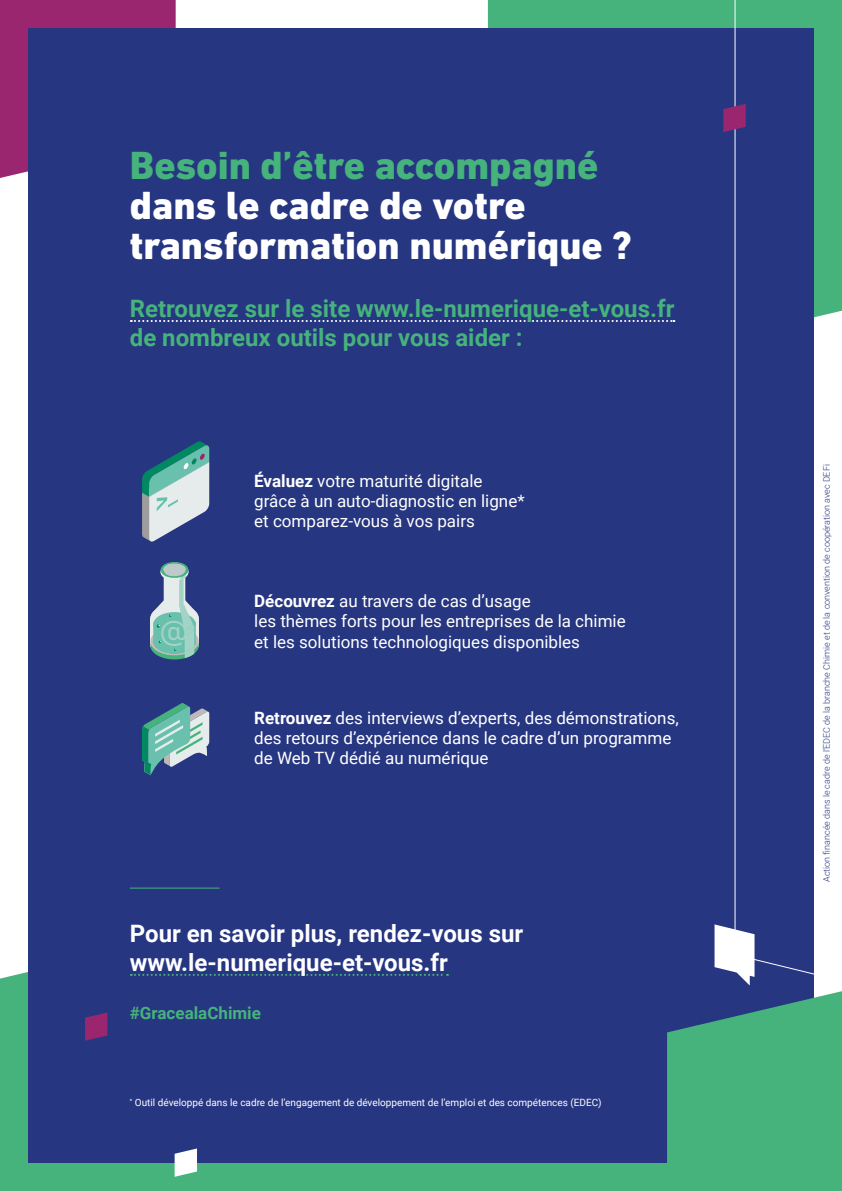
<style>
.page{position:relative;width:842px;height:1191px;background:#fff}
.page>*{position:absolute;margin:0;border:0;box-sizing:border-box;transform-origin:0 0}
.t1{font:800 40px/40px "DIN Next LT Pro";color:#fff}
.t2{font:800 40px "DIN Next LT Pro";color:#46b27c}
.t3{font:32.2px "DIN Next LT Pro";color:#a1d3c6}
.t4{font:700 24px/28.8px "Roboto";color:#46b27c}
.t5{font:700 24px/28.8px "Roboto";color:#fff}
.t6{font:17px/20.4px "Roboto";color:#fff}
.t7{font:700 17px "Roboto";color:#46b27c}
.t8{font:10px "Roboto";color:#fff}
.t9{font:300 9px "Roboto";color:#263681}
.s1{font-weight:700}
</style>
<div class="page">
<div style="left:0;top:0;width:176px;height:118px;background:#99266e"></div>
<div style="left:488px;top:0;width:246px;height:28px;background:#46b27c"></div>
<div style="left:0;top:978px;width:667px;height:213px;background:#46b27c"></div>
<svg style="left:0;top:118px;width:28px;height:860px"></svg>
<div style="left:28px;top:28px;width:786px;height:1134px;background:#263681"></div>
<div style="left:667px;top:1016px;width:175px;height:175px;background:#46b27c"></div>
<svg style="left:714px;top:924px;width:20px;height:48px"></svg>
<svg style="left:734px;top:0;width:108px;height:1027px"></svg>
<svg style="left:723px;top:104px;width:23px;height:28px"></svg>
<svg style="left:85px;top:1012px;width:22px;height:28px"></svg>
<svg style="left:175px;top:1148px;width:22px;height:28px"></svg>
<svg style="left:142px;top:441px;width:67px;height:100px"></svg>
<svg style="left:150px;top:562px;width:49px;height:98px"></svg>
<svg style="left:142px;top:703px;width:67px;height:72px"></svg>
<svg style="left:131px;top:320px;width:543px;height:2px"></svg>
<hr style="left:130px;top:887px;width:89px;height:1px;background:#46b27c">
<svg style="left:131px;top:974px;width:317px;height:2px"></svg>
<h1 class="t2" style="left:130px;top:142px;width:470px">Besoin d’être accompagné</h1>
<h1 class="t1" style="left:130px;top:186px;width:503px">dans le cadre de votre transformation numérique ?</h1>
<h3 class="t4" style="left:130px;top:293px;width:546px">Retrouvez sur le site www.le-numerique-et-vous.fr de nombreux outils pour vous aider :</h3>
<h2 class="t3" style="left:160px;top:612px;width:30px">@</h2>
<p class="t6" style="left:254px;top:470px;width:272px"><span class="s1">Évaluez</span> votre maturité digitale grâce à un auto-diagnostic en ligne* et comparez-vous à vos pairs</p>
<p class="t6" style="left:254px;top:590px;width:373px"><span class="s1">Découvrez</span> au travers de cas d’usage<br>les thèmes forts pour les entreprises de la chimie et les solutions technologiques disponibles</p>
<p class="t6" style="left:254px;top:706px;width:426px"><span class="s1">Retrouvez</span> des interviews d’experts, des démonstrations, des retours d’expérience dans le cadre d’un programme de Web TV dédié au numérique</p>
<h3 class="t5" style="left:130px;top:918px;width:395px">Pour en savoir plus, rendez-vous sur www.le-numerique-et-vous.fr</h3>
<p class="t7" style="left:130px;top:1001px;width:133px">#GracealaChimie</p>
<p class="t8" style="left:130px;top:1095px;width:473px"><sup>*</sup> Outil développé dans le cadre de l’engagement de développement de l’emploi et des compétences (EDEC)</p>
<p class="t9" style="left:820px;top:882px;width:419px;rotate:-90deg">Action financée dans le cadre de l’EDEC de la branche Chimie et de la convention de coopération avec DEFi</p>
</div>
